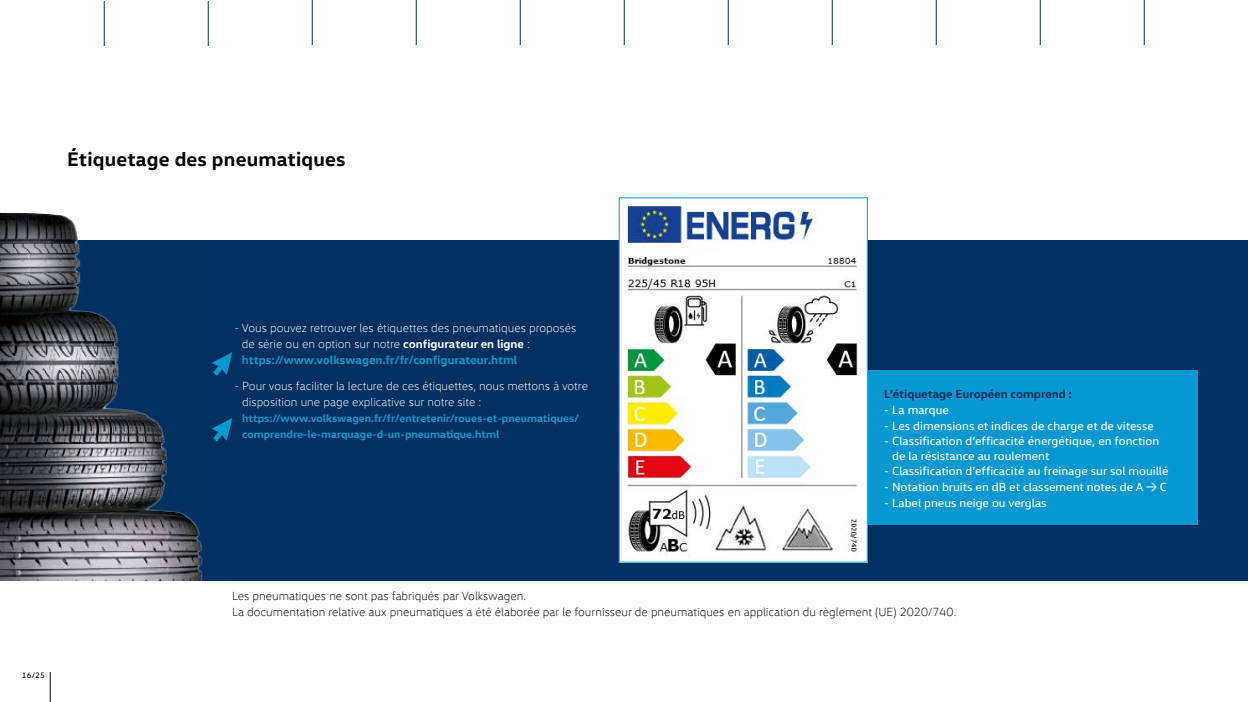
<style>
.page{position:relative;width:1248px;height:702px;background:#fff}
.page>*{position:absolute;margin:0;border:0;box-sizing:border-box;transform-origin:0 0}
.t1{font:700 20px "VW Head";letter-spacing:.01em;color:#000}
.t2{font:300 12px/16px "VW Head";color:#fff}
.t3{font:12px/14px "VW Head";color:#fff}
.t4{font:300 12px/16px "VW Head";color:#000}
.t5{font:700 12px "VW Head";color:#002e5e}
.t6{font:700 11px/16px "VW Head";color:#0798d1}
.t7{font:8px "VW Head";color:#000}
.s1{font-weight:700}
.s2{font-weight:700;color:#0798d1}
</style>
<div class="page">
<hr style="left:104px;top:1px;width:1px;height:45px;background:#00305f">
<hr style="left:208px;top:1px;width:1px;height:45px;background:#00305f">
<hr style="left:1040px;top:0;width:1px;height:45px;background:#00305f">
<hr style="left:312px;top:0;width:1px;height:45px;background:#00305f">
<hr style="left:416px;top:0;width:1px;height:45px;background:#00305f">
<hr style="left:520px;top:0;width:1px;height:45px;background:#00305f">
<hr style="left:624px;top:0;width:1px;height:45px;background:#00305f">
<hr style="left:728px;top:0;width:1px;height:45px;background:#00305f">
<hr style="left:832px;top:0;width:1px;height:45px;background:#00305f">
<hr style="left:936px;top:0;width:1px;height:45px;background:#00305f">
<hr style="left:1144px;top:0;width:1px;height:45px;background:#00305f">
<hr style="left:50px;top:672px;width:1px;height:30px;background:#000">
<div style="left:0;top:240px;width:1248px;height:341px;background:#00305f"></div>
<div style="left:751px;top:370px;width:447px;height:155px;background:#0798d1"></div>
<img style="left:621px;top:200px;width:245px;height:360px">
<div style="left:619px;top:198px;width:249px;height:364px;border:1px solid #0798d1"></div>
<img style="left:0;top:212px;width:203px;height:369px">
<svg style="left:212px;top:418px;width:20px;height:23px"></svg>
<svg style="left:212px;top:352px;width:20px;height:24px"></svg>
<h1 class="t1" style="left:67px;top:146px;width:280px">Étiquetage des pneumatiques</h1>
<p class="t7" style="left:22px;top:671px;width:25px">16/25</p>
<p class="t2" style="left:242px;top:320px;width:336px;text-indent:-8px">- Vous pouvez retrouver les étiquettes des pneumatiques proposés de série ou en option sur notre <span class="s1">configurateur en ligne</span> : <span class="s2">https://www.volkswagen.fr/fr/configurateur.html</span></p>
<p class="t2" style="left:242px;top:378px;width:347px;text-indent:-8px">- Pour vous faciliter la lecture de ces étiquettes, nous mettons à votre disposition une page explicative sur notre site :</p>
<p class="t6" style="left:242px;top:410px;width:338px">https://www.volkswagen.fr/fr/entretenir/roues-et-pneumatiques/ comprendre-le-marquage-d-un-pneumatique.html</p>
<p class="t5" style="left:884px;top:386px;width:189px">L’étiquetage Européen comprend :</p>
<p class="t3" style="left:884px;top:402px;width:66px">- La marque</p>
<p class="t3" style="left:884px;top:418px;width:271px">- Les dimensions et indices de charge et de vitesse</p>
<p class="t3" style="left:892px;top:434px;width:269px;text-indent:-8px">- Classification d’efficacité énergétique, en fonction de la résistance au roulement</p>
<p class="t3" style="left:884px;top:464px;width:286px">- Classification d’efficacité au freinage sur sol mouillé</p>
<p class="t3" style="left:884px;top:480px;width:284px">- Notation bruits en dB et classement notes de A → C</p>
<p class="t3" style="left:884px;top:496px;width:164px">- Label pneus neige ou verglas</p>
<p class="t4" style="left:232px;top:588px;width:726px">Les pneumatiques ne sont pas fabriqués par Volkswagen.<br>La documentation relative aux pneumatiques a été élaborée par le fournisseur de pneumatiques en application du règlement (UE) 2020/740.</p>
</div>
